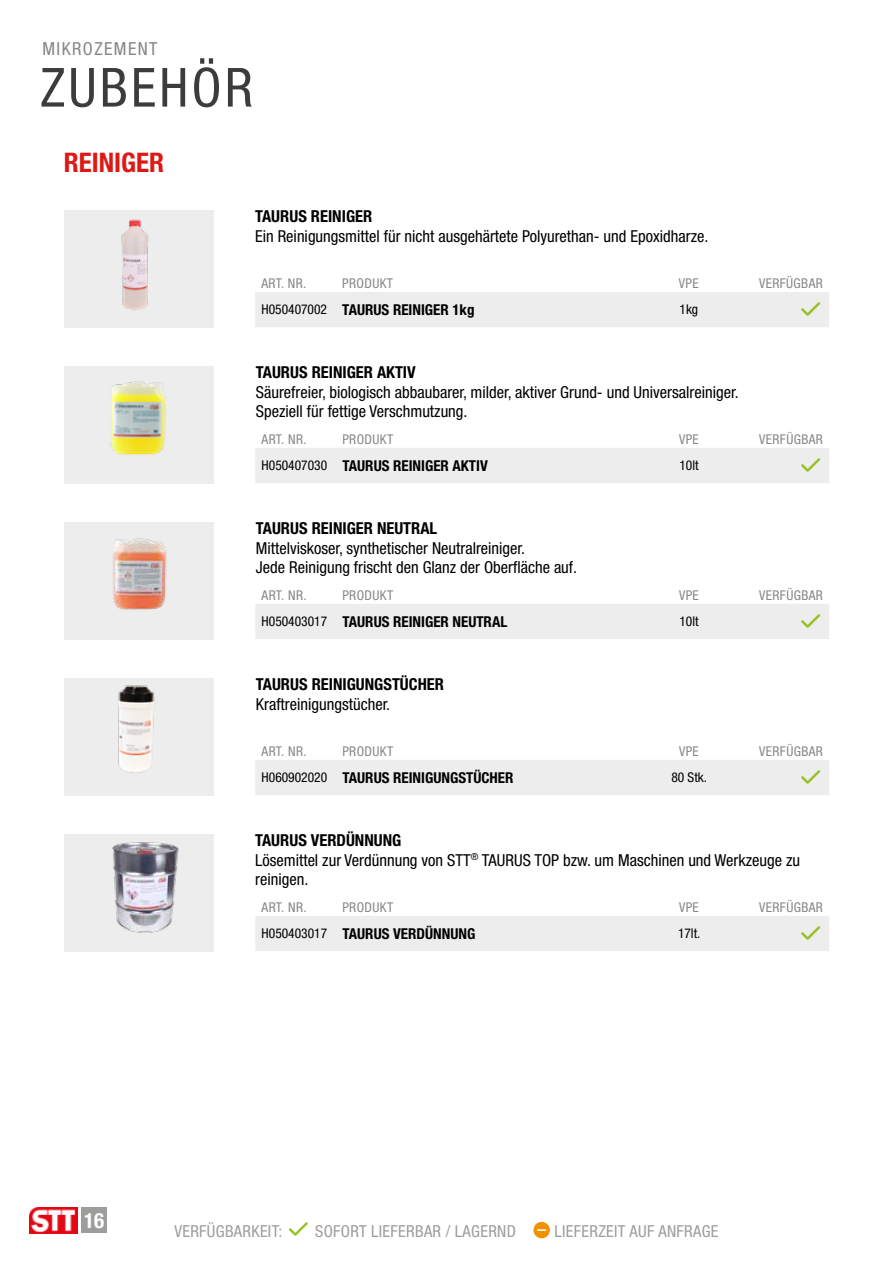
<style>
.page{position:relative;width:893px;height:1263px;background:#fff}
.page>*{position:absolute;margin:0;border:0;box-sizing:border-box;transform-origin:0 0}
.t1{font:condensed 54px "Helvetica Neue LT Pro";letter-spacing:.06em;color:#3c3c3b}
.t2{font:700 condensed 27px "Helvetica Neue LT Pro";color:#dc1915}
.t3{font:700 condensed 21px "Helvetica Neue LT Pro";color:#fff}
.t4{font:condensed 18px "Helvetica Neue LT Pro";letter-spacing:.08em;color:#878787}
.t5{font:condensed 16.5px/19.8px "Helvetica Neue LT Pro";color:#000}
.t6{font:700 condensed 16.5px "Helvetica Neue LT Pro";color:#000}
.t7{font:condensed 16.5px "Helvetica Neue LT Pro";letter-spacing:.02em;color:#9d9d9c}
.t8{font:700 condensed 15px "Helvetica Neue LT Pro";color:#000}
.t9{font:condensed 13.5px "Helvetica Neue LT Pro";letter-spacing:.03em;color:#878787}
.t10{font:condensed 13.5px "Helvetica Neue LT Pro";color:#000}
.s1{font-weight:400;font-size:13.5px}
.s2{font-weight:700}
</style>
<div class="page">
<img style="left:64px;top:678px;width:150px;height:117px">
<div style="left:64px;top:834px;width:150px;height:117px;background:#ededed"></div>
<img style="left:112px;top:842px;width:67px;height:91px">
<img style="left:64px;top:522px;width:150px;height:117px">
<div style="left:64px;top:366px;width:150px;height:117px;background:#ededed"></div>
<img style="left:110px;top:381px;width:56px;height:74px">
<div style="left:64px;top:210px;width:150px;height:117px;background:#ededed"></div>
<img style="left:121px;top:219px;width:28px;height:91px">
<img style="left:30px;top:1208px;width:48px;height:25px">
<div style="left:82px;top:1208px;width:25px;height:25px;background:#9d9d9c"></div>
<div style="left:533px;top:1222px;width:17px;height:16px;background:#f29100;border-radius:50%"></div>
<svg style="left:537px;top:1229px;width:9px;height:2px"></svg>
<div style="left:255px;top:760px;width:574px;height:35px;background:#ededed"></div>
<div style="left:255px;top:916px;width:574px;height:35px;background:#ededed"></div>
<div style="left:255px;top:604px;width:574px;height:35px;background:#ededed"></div>
<div style="left:255px;top:448px;width:574px;height:35px;background:#ededed"></div>
<div style="left:255px;top:292px;width:574px;height:35px;background:#ededed"></div>
<p class="t4" style="left:43px;top:39px;width:117px">MIKROZEMENT</p>
<h1 class="t1" style="left:40px;top:56px;width:214px">ZUBEHÖR</h1>
<h2 class="t2" style="left:64px;top:146px;width:102px">REINIGER</h2>
<p class="t6" style="left:255px;top:206px;width:119px">TAURUS REINIGER</p>
<p class="t5" style="left:255px;top:226px;width:455px">Ein Reinigungsmittel für nicht ausgehärtete Polyurethan- und Epoxidharze.</p>
<p class="t9" style="left:261px;top:276px;width:47px">ART. NR.</p>
<p class="t9" style="left:342px;top:276px;width:52px">PRODUKT</p>
<p class="t9" style="left:679px;top:276px;width:21px">VPE</p>
<p class="t9" style="left:759px;top:276px;width:65px">VERFÜGBAR</p>
<p class="t8" style="left:261px;top:301px;width:215px"><span class="s1">H050407002</span> TAURUS REINIGER 1kg</p>
<p class="t10" style="left:679px;top:302px;width:20px">1kg</p>
<p class="t6" style="left:256px;top:362px;width:161px">TAURUS REINIGER AKTIV</p>
<p class="t5" style="left:256px;top:382px;width:484px">Säurefreier, biologisch abbaubarer, milder, aktiver Grund- und Universalreiniger.<br>Speziell für fettige Verschmutzung.</p>
<p class="t9" style="left:262px;top:431px;width:47px">ART. NR.</p>
<p class="t9" style="left:342px;top:431px;width:52px">PRODUKT</p>
<p class="t9" style="left:679px;top:431px;width:21px">VPE</p>
<p class="t9" style="left:759px;top:431px;width:65px">VERFÜGBAR</p>
<p class="t8" style="left:262px;top:456px;width:228px"><span class="s1">H050407030</span> TAURUS REINIGER AKTIV</p>
<p class="t10" style="left:679px;top:458px;width:21px">10lt</p>
<p class="t6" style="left:256px;top:518px;width:183px">TAURUS REINIGER NEUTRAL</p>
<p class="t5" style="left:256px;top:538px;width:323px">Mittelviskoser, synthetischer Neutralreiniger.<br>Jede Reinigung frischt den Glanz der Oberfläche auf.</p>
<p class="t9" style="left:262px;top:587px;width:47px">ART. NR.</p>
<p class="t9" style="left:342px;top:587px;width:52px">PRODUKT</p>
<p class="t9" style="left:679px;top:587px;width:21px">VPE</p>
<p class="t9" style="left:759px;top:587px;width:65px">VERFÜGBAR</p>
<p class="t8" style="left:262px;top:612px;width:247px"><span class="s1">H050403017</span> TAURUS REINIGER NEUTRAL</p>
<p class="t10" style="left:679px;top:614px;width:21px">10lt</p>
<p class="t6" style="left:256px;top:674px;width:190px">TAURUS REINIGUNGSTÜCHER</p>
<p class="t5" style="left:256px;top:694px;width:136px">Kraftreinigungstücher.</p>
<p class="t9" style="left:262px;top:743px;width:47px">ART. NR.</p>
<p class="t9" style="left:342px;top:743px;width:52px">PRODUKT</p>
<p class="t9" style="left:679px;top:743px;width:21px">VPE</p>
<p class="t9" style="left:759px;top:743px;width:65px">VERFÜGBAR</p>
<p class="t8" style="left:262px;top:768px;width:253px"><span class="s1">H060902020</span> TAURUS REINIGUNGSTÜCHER</p>
<p class="t10" style="left:671px;top:770px;width:37px">80 Stk.</p>
<p class="t5" style="left:255px;top:830px;width:546px"><span class="s2">TAURUS VERDÜNNUNG<br></span>Lösemittel zur Verdünnung von STT<sup>®</sup> TAURUS TOP bzw. um Maschinen und Werkzeuge zu reinigen.</p>
<p class="t9" style="left:262px;top:899px;width:47px">ART. NR.</p>
<p class="t9" style="left:342px;top:899px;width:52px">PRODUKT</p>
<p class="t9" style="left:679px;top:899px;width:21px">VPE</p>
<p class="t9" style="left:759px;top:899px;width:65px">VERFÜGBAR</p>
<p class="t8" style="left:262px;top:924px;width:215px"><span class="s1">H050403017</span> TAURUS VERDÜNNUNG</p>
<p class="t10" style="left:678px;top:926px;width:24px">17lt.</p>
<p class="t3" style="left:84px;top:1208px;width:22px">16</p>
<p class="t7" style="left:174px;top:1221px;width:109px">VERFÜGBARKEIT:</p>
<p class="t7" style="left:315px;top:1221px;width:202px">SOFORT LIEFERBAR / LAGERND</p>
<p class="t7" style="left:554px;top:1221px;width:165px">LIEFERZEIT AUF ANFRAGE</p>
</div>
